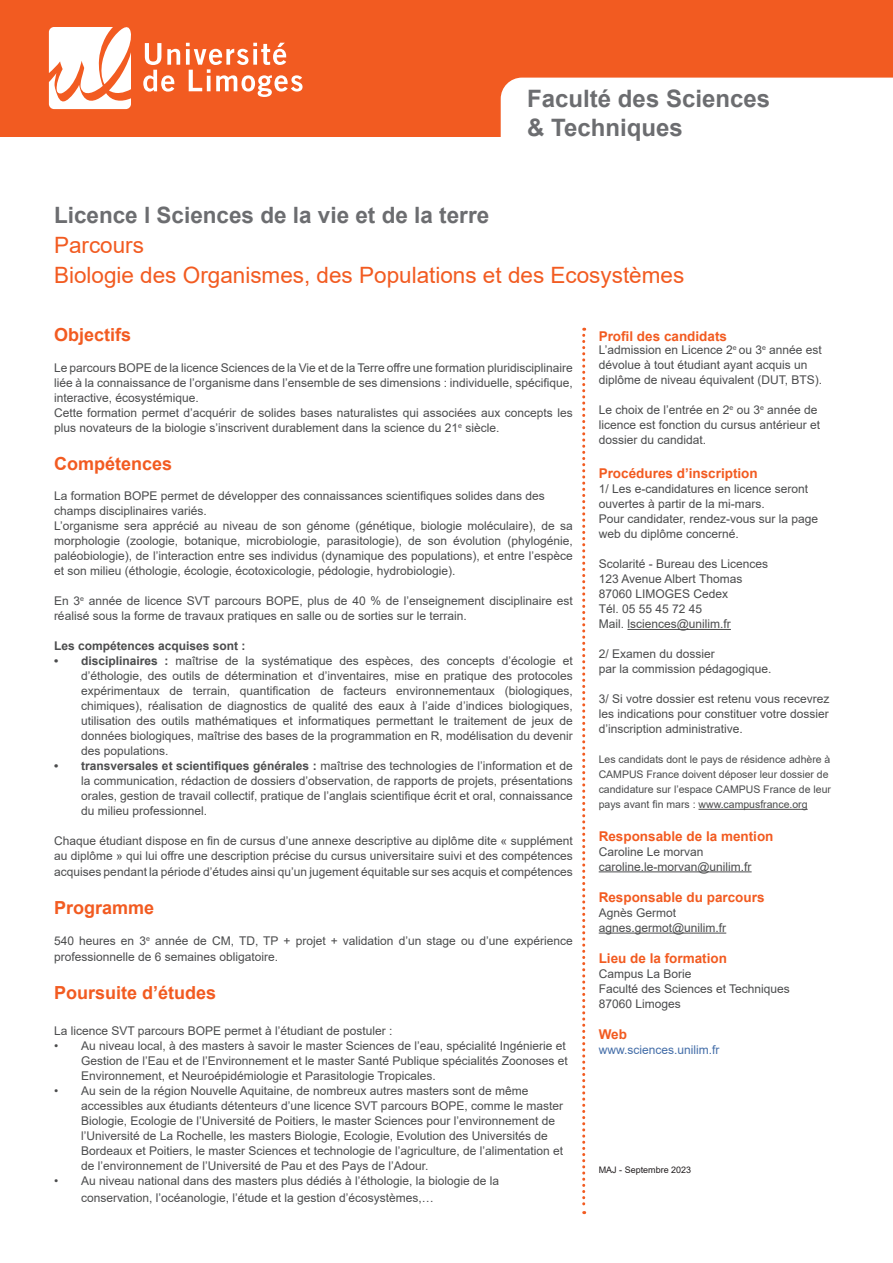
<style>
.page{position:relative;width:893px;height:1263px;background:#fff}
.page>*{position:absolute;margin:0;border:0;box-sizing:border-box;transform-origin:0 0}
.t1{font:700 24px/28.8px "Arial";color:#6c6d70}
.t2{font:22.5px/30px "Arial";color:#f25b21}
.t3{font:700 22.5px "Arial";color:#6c6d70}
.t4{font:700 18px "Arial";color:#f25b21}
.t5{font:700 13.5px "Arial";color:#f25b21}
.t6{font:12px/15px "Arial";color:#4b4c4d}
.t7{font:700 12px "Arial";color:#4b4c4d}
.t8{font:12px "Arial";color:#436da8}
.t9{font:10.5px/15px "Arial";color:#4b4c4d}
.t10{font:9px "Arial";color:#231f20}
.s1{font-weight:700}
</style>
<div class="page">
<hr style="left:627px;top:629px;width:104px;height:1px;background:#4b4c4d">
<hr style="left:698px;top:809px;width:110px;height:1px;background:#4b4c4d">
<hr style="left:599px;top:871px;width:153px;height:1px;background:#4b4c4d">
<hr style="left:599px;top:933px;width:127px;height:1px;background:#4b4c4d">
<div style="left:0;top:0;width:893px;height:136px;background:#f25b21"></div>
<svg style="left:49px;top:27px;width:82px;height:82px"></svg>
<svg style="left:143px;top:43px;width:37px;height:49px"></svg>
<svg style="left:186px;top:43px;width:117px;height:54px"></svg>
<div style="left:501px;top:78px;width:392px;height:58px;background:#fff"></div>
<svg style="left:582px;top:328px;width:3px;height:886px"></svg>
<h1 class="t1" style="left:527px;top:84px;width:244px">Faculté des Sciences &amp; Techniques</h1>
<h2 class="t3" style="left:54px;top:199px;width:437px">Licence l Sciences de la vie et de la terre</h2>
<h2 class="t2" style="left:54px;top:229px;width:632px">Parcours<br>Biologie des Organismes, des Populations et des Ecosystèmes</h2>
<h3 class="t4" style="left:54px;top:321px;width:79px">Objectifs</h3>
<p class="t6" style="left:54px;top:360px;width:520px">Le parcours BOPE de la licence Sciences de la Vie et de la Terre offre une formation pluridisciplinaire liée à la connaissance de l’organisme dans l’ensemble de ses dimensions : individuelle, spécifique, interactive, écosystémique.<br>Cette formation permet d’acquérir de solides bases naturalistes qui associées aux concepts les plus novateurs de la biologie s’inscrivent durablement dans la science du 21<sup>e</sup> siècle.</p>
<h3 class="t4" style="left:54px;top:450px;width:120px">Compétences</h3>
<p class="t6" style="left:54px;top:488px;width:520px">La formation BOPE permet de développer des connaissances scientifiques solides dans des champs disciplinaires variés.<br>L’organisme sera apprécié au niveau de son génome (génétique, biologie moléculaire), de sa morphologie (zoologie, botanique, microbiologie, parasitologie), de son évolution (phylogénie, paléobiologie), de l’interaction entre ses individus (dynamique des populations), et entre l’espèce et son milieu (éthologie, écologie, écotoxicologie, pédologie, hydrobiologie).</p>
<p class="t6" style="left:54px;top:593px;width:520px">En 3<sup>e</sup> année de licence SVT parcours BOPE, plus de 40 % de l’enseignement disciplinaire est réalisé sous la forme de travaux pratiques en salle ou de sorties sur le terrain.</p>
<p class="t7" style="left:54px;top:637px;width:193px">Les compétences acquises sont :</p>
<p class="t6" style="left:81px;top:653px;width:493px;text-align:justify;text-indent:-27px"><span class="s1">• disciplinaires :</span> maîtrise de la systématique des espèces, des concepts d’écologie et d’éthologie, des outils de détermination et d’inventaires, mise en pratique des protocoles expérimentaux de terrain, quantification de facteurs environnementaux (biologiques, chimiques), réalisation de diagnostics de qualité des eaux à l’aide d’indices biologiques, utilisation des outils mathématiques et informatiques permettant le traitement de jeux de données biologiques, maîtrise des bases de la programmation en R, modélisation du devenir des populations.</p>
<p class="t6" style="left:81px;top:758px;width:493px;text-align:justify;text-indent:-27px"><span class="s1">• transversales et scientifiques générales :</span> maîtrise des technologies de l’information et de la communication, rédaction de dossiers d’observation, de rapports de projets, présentations orales, gestion de travail collectif, pratique de l’anglais scientifique écrit et oral, connaissance du milieu professionnel.</p>
<p class="t6" style="left:54px;top:833px;width:520px">Chaque étudiant dispose en fin de cursus d’une annexe descriptive au diplôme dite « supplément au diplôme » qui lui offre une description précise du cursus universitaire suivi et des compétences</p>
<p class="t6" style="left:54px;top:864px;width:520px">acquises pendant la période d’études ainsi qu’un jugement équitable sur ses acquis et compétences</p>
<h3 class="t4" style="left:54px;top:894px;width:102px">Programme</h3>
<p class="t6" style="left:54px;top:932px;width:520px;line-height:16.2px">540 heures en 3<sup>e</sup> année de CM, TD, TP + projet + validation d’un stage ou d’une expérience professionnelle de 6 semaines obligatoire.</p>
<h3 class="t4" style="left:54px;top:980px;width:164px">Poursuite d’études</h3>
<p class="t6" style="left:54px;top:1024px;width:340px">La licence SVT parcours BOPE permet à l’étudiant de postuler :</p>
<p class="t6" style="left:81px;top:1039px;width:488px;text-indent:-27px">• Au niveau local, à des masters à savoir le master Sciences de l’eau, spécialité Ingénierie et<br>Gestion de l’Eau et de l’Environnement et le master Santé Publique spécialités Zoonoses et<br>Environnement, et Neuroépidémiologie et Parasitologie Tropicales.</p>
<p class="t6" style="left:81px;top:1084px;width:484px;text-indent:-27px">• Au sein de la région Nouvelle Aquitaine, de nombreux autres masters sont de même accessibles aux étudiants détenteurs d’une licence SVT parcours BOPE, comme le master Biologie, Ecologie de l’Université de Poitiers, le master Sciences pour l’environnement de l’Université de La Rochelle, les masters Biologie, Ecologie, Evolution des Universités de Bordeaux et Poitiers, le master Sciences et technologie de l’agriculture, de l’alimentation et de l’environnement de l’Université de Pau et des Pays de l’Adour.</p>
<p class="t6" style="left:81px;top:1173px;width:420px;line-height:16.2px;text-indent:-27px">• Au niveau national dans des masters plus dédiés à l’éthologie, la biologie de la conservation, l’océanologie, l’étude et la gestion d’écosystèmes,…</p>
<p class="t5" style="left:599px;top:326px;width:130px">Profil des candidats</p>
<p class="t6" style="left:599px;top:342px;width:225px">L’admission en Licence 2<sup>e</sup> ou 3<sup>e</sup> année est dévolue à tout étudiant ayant acquis un diplôme de niveau équivalent (DUT, BTS).</p>
<p class="t6" style="left:599px;top:402px;width:223px">Le choix de l’entrée en 2<sup>e</sup> ou 3<sup>e</sup> année de licence est fonction du cursus antérieur et dossier du candidat.</p>
<p class="t5" style="left:599px;top:464px;width:161px">Procédures d’inscription</p>
<p class="t6" style="left:599px;top:481px;width:221px">1/ Les e-candidatures en licence seront ouvertes à partir de la mi-mars.<br>Pour candidater, rendez-vous sur la page web du diplôme concerné.</p>
<p class="t6" style="left:599px;top:556px;width:171px">Scolarité - Bureau des Licences<br>123 Avenue Albert Thomas<br>87060 LIMOGES Cedex<br>Tél. 05 55 45 72 45<br>Mail. lsciences@unilim.fr</p>
<p class="t6" style="left:599px;top:646px;width:174px">2/ Examen du dossier<br>par la commission pédagogique.</p>
<p class="t6" style="left:599px;top:691px;width:232px;text-align:justify">3/ Si votre dossier est retenu vous recevrez les indications pour constituer votre dossier d’inscription administrative.</p>
<p class="t9" style="left:599px;top:752px;width:234px">Les candidats dont le pays de résidence adhère à CAMPUS France doivent déposer leur dossier de candidature sur l’espace CAMPUS France de leur pays avant fin mars : www.campusfrance.org</p>
<p class="t5" style="left:599px;top:826px;width:176px">Responsable de la mention</p>
<p class="t6" style="left:599px;top:844px;width:154px">Caroline Le morvan caroline.le-morvan@unilim.fr</p>
<p class="t5" style="left:599px;top:887px;width:167px">Responsable du parcours</p>
<p class="t6" style="left:599px;top:905px;width:129px">Agnès Germot agnes.germot@unilim.fr</p>
<p class="t5" style="left:599px;top:949px;width:130px">Lieu de la formation</p>
<p class="t6" style="left:599px;top:966px;width:193px">Campus La Borie<br>Faculté des Sciences et Techniques<br>87060 Limoges</p>
<p class="t5" style="left:599px;top:1025px;width:30px">Web</p>
<p class="t8" style="left:599px;top:1042px;width:122px">www.sciences.unilim.fr</p>
<p class="t10" style="left:599px;top:1163px;width:94px">MAJ - Septembre 2023</p>
</div>
